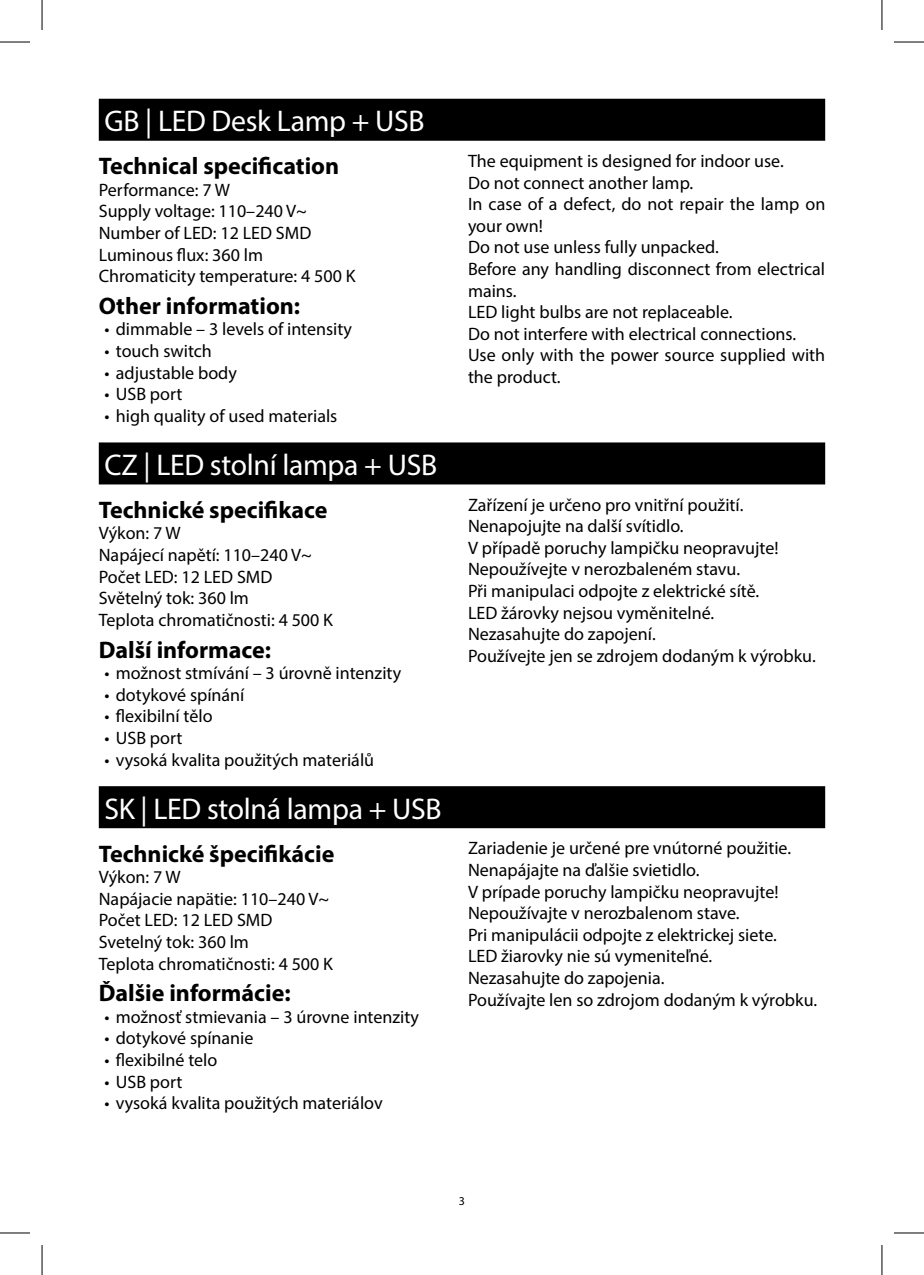
<style>
.page{position:relative;width:924px;height:1275px;background:#fff}
.page>*{position:absolute;margin:0;border:0;box-sizing:border-box;transform-origin:0 0}
.t1{font:30px "Myriad Pro";letter-spacing:-.01em;color:#fff}
.t2{font:700 24px "Myriad Pro";color:#000}
.t3{font:18px/21.6px "Myriad Pro";color:#000}
.t4{font:12px "Myriad Pro";color:#000}
</style>
<div class="page">
<div style="left:99px;top:99px;width:725px;height:42px;background:#000"></div>
<div style="left:99px;top:442px;width:725px;height:42px;background:#000"></div>
<div style="left:99px;top:786px;width:725px;height:42px;background:#000"></div>
<hr style="left:0;top:42px;width:30px;height:1px;background:#000">
<hr style="left:893px;top:42px;width:30px;height:1px;background:#000">
<hr style="left:0;top:1232px;width:30px;height:1px;background:#000">
<hr style="left:893px;top:1232px;width:30px;height:1px;background:#000">
<hr style="left:42px;top:0;width:1px;height:30px;background:#000">
<hr style="left:42px;top:1245px;width:1px;height:30px;background:#000">
<hr style="left:881px;top:0;width:1px;height:30px;background:#000">
<hr style="left:881px;top:1245px;width:1px;height:30px;background:#000">
<h1 class="t1" style="left:104px;top:102px;width:321px">GB | LED Desk Lamp + USB</h1>
<h2 class="t2" style="left:99px;top:150px;width:242px">Technical specification</h2>
<p class="t3" style="left:99px;top:179px;width:258px">Performance: 7 W<br>Supply voltage: 110–240 V~<br>Number of LED: 12 LED SMD<br>Luminous flux: 360 lm<br>Chromaticity temperature: 4 500 K</p>
<h2 class="t2" style="left:99px;top:290px;width:203px">Other information:</h2>
<p class="t3" style="left:104px;top:318px;width:249px">• dimmable – 3 levels of intensity</p>
<p class="t3" style="left:104px;top:340px;width:109px">• touch switch</p>
<p class="t3" style="left:104px;top:361px;width:134px">• adjustable body</p>
<p class="t3" style="left:104px;top:383px;width:79px">• USB port</p>
<p class="t3" style="left:104px;top:405px;width:234px">• high quality of used materials</p>
<h1 class="t1" style="left:104px;top:446px;width:334px">CZ | LED stolní lampa + USB</h1>
<h2 class="t2" style="left:99px;top:494px;width:230px">Technické specifikace</h2>
<p class="t3" style="left:99px;top:522px;width:236px">Výkon: 7 W<br>Napájecí napětí: 110–240 V~<br>Počet LED: 12 LED SMD<br>Světelný tok: 360 lm<br>Teplota chromatičnosti: 4 500 K</p>
<h2 class="t2" style="left:99px;top:634px;width:174px">Další informace:</h2>
<p class="t3" style="left:104px;top:662px;width:298px">• možnost stmívání – 3 úrovně intenzity</p>
<p class="t3" style="left:104px;top:683px;width:141px">• dotykové spínání</p>
<p class="t3" style="left:104px;top:705px;width:109px">• flexibilní tělo</p>
<p class="t3" style="left:104px;top:727px;width:79px">• USB port</p>
<p class="t3" style="left:104px;top:748px;width:271px">• vysoká kvalita použitých materiálů</p>
<h1 class="t1" style="left:104px;top:790px;width:338px">SK | LED stolná lampa + USB</h1>
<h2 class="t2" style="left:99px;top:838px;width:237px">Technické špecifikácie</h2>
<p class="t3" style="left:99px;top:866px;width:236px">Výkon: 7 W<br>Napájacie napätie: 110–240 V~<br>Počet LED: 12 LED SMD<br>Svetelný tok: 360 lm<br>Teplota chromatičnosti: 4 500 K</p>
<h2 class="t2" style="left:99px;top:977px;width:193px">Ďalšie informácie:</h2>
<p class="t3" style="left:104px;top:1005px;width:316px">• možnosť stmievania – 3 úrovne intenzity</p>
<p class="t3" style="left:104px;top:1027px;width:150px">• dotykové spínanie</p>
<p class="t3" style="left:104px;top:1049px;width:114px">• flexibilné telo</p>
<p class="t3" style="left:104px;top:1070px;width:79px">• USB port</p>
<p class="t3" style="left:104px;top:1092px;width:279px">• vysoká kvalita použitých materiálov</p>
<p class="t3" style="left:468px;top:150px;width:359px">The equipment is designed for indoor use.<br>Do not connect another lamp.<br>In case of a defect, do not repair the lamp on your own!<br>Do not use unless fully unpacked.<br>Before any handling disconnect from electrical mains.<br>LED light bulbs are not replaceable.<br>Do not interfere with electrical connections.<br>Use only with the power source supplied with the product.</p>
<p class="t3" style="left:468px;top:493px;width:349px">Zařízení je určeno pro vnitřní použití.<br>Nenapojujte na další svítidlo.<br>V případě poruchy lampičku neopravujte!<br>Nepoužívejte v nerozbaleném stavu.<br>Při manipulaci odpojte z elektrické sítě.<br>LED žárovky nejsou vyměnitelné.<br>Nezasahujte do zapojení.<br>Používejte jen se zdrojem dodaným k výrobku.</p>
<p class="t3" style="left:468px;top:837px;width:350px">Zariadenie je určené pre vnútorné použitie.<br>Nenapájajte na ďalšie svietidlo.<br>V prípade poruchy lampičku neopravujte!<br>Nepoužívajte v nerozbalenom stave.<br>Pri manipulácii odpojte z elektrickej siete.<br>LED žiarovky nie sú vymeniteľné.<br>Nezasahujte do zapojenia.<br>Používajte len so zdrojom dodaným k výrobku.</p>
<p class="t4" style="left:458px;top:1193px;width:8px">3</p>
</div>
